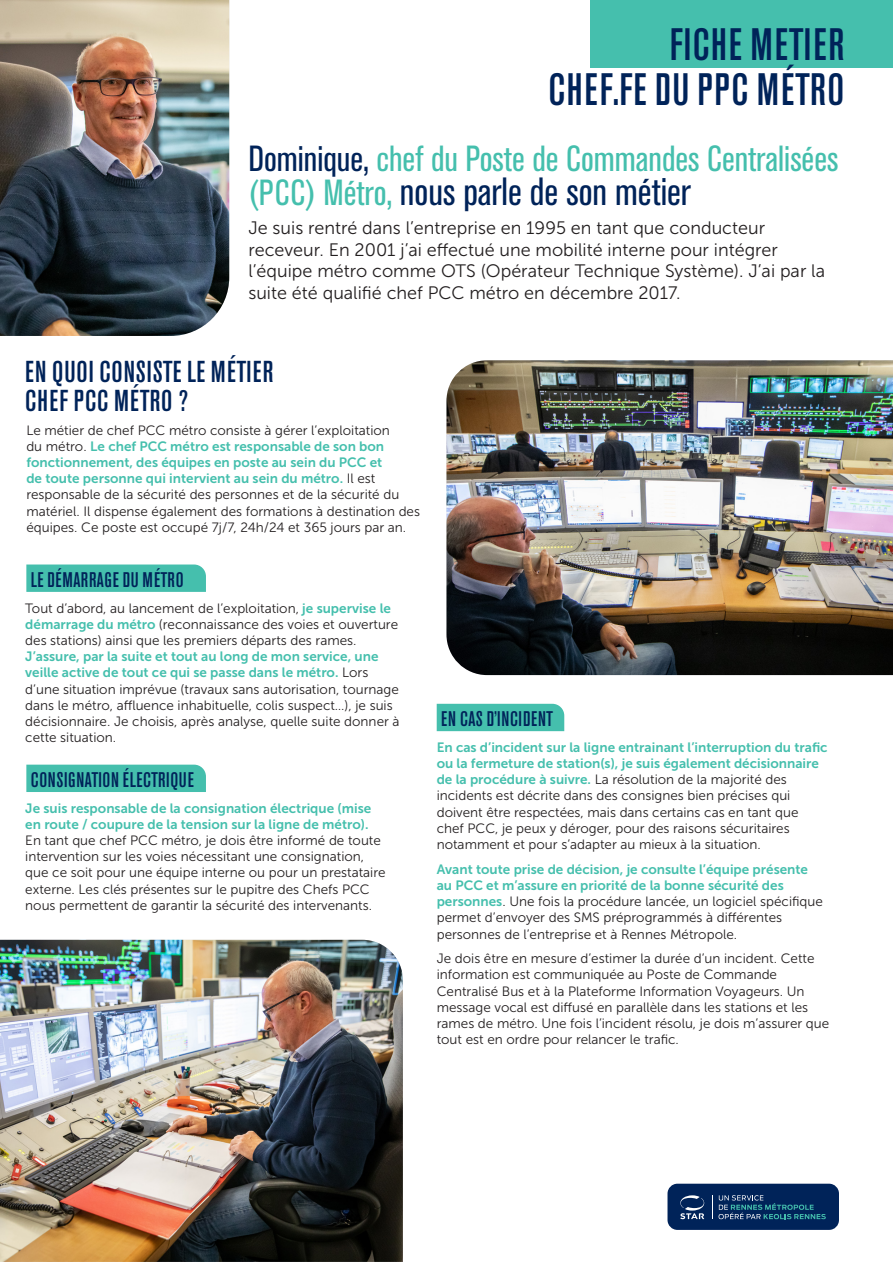
<style>
.page{position:relative;width:893px;height:1263px;background:#fff}
.page>*{position:absolute;margin:0;border:0;box-sizing:border-box;transform-origin:0 0}
.t1{font:500 condensed 45px "Akzidenz Grotesk BE";letter-spacing:.03em;color:#002359}
.t2{font:condensed 39px "Akzidenz Grotesk BE";color:#002359}
.t3{font:condensed 36px "Akzidenz Grotesk BE";color:#45bfad}
.t4{font:500 condensed 30px/28.5px "Akzidenz Grotesk BE";letter-spacing:.03em;color:#002359}
.t5{font:500 condensed 21px "Akzidenz Grotesk BE";letter-spacing:.03em;color:#002359}
.t6{font:18px/21.6px "Museo Sans 300";color:#231f20}
.t7{font:13.5px/16.2px "Museo Sans 300";color:#231f20}
.s1{color:#002359}
.s2{font-size:36px;color:#45bfad}
.s3{font-family:"Museo Sans 700";color:#45bfad}
</style>
<div class="page">
<img style="left:0;top:940px;width:403px;height:322px">
<img style="left:0;top:0;width:229px;height:336px">
<div style="left:667px;top:1184px;width:172px;height:46px;background:#002359;border-radius:10px"></div>
<svg style="left:712px;top:1195px;width:114px;height:24px"></svg>
<svg style="left:680px;top:1195px;width:25px;height:24px"></svg>
<img style="left:446px;top:360px;width:447px;height:315px">
<svg style="left:26px;top:564px;width:180px;height:28px;background:#4ac0af"></svg>
<div style="left:26px;top:765px;width:180px;height:27px;background:#45bfad"></div>
<div style="left:437px;top:704px;width:127px;height:27px;background:#45bfad"></div>
<div style="left:591px;top:0;width:302px;height:67px;background:#45bfad"></div>
<p class="t1" style="left:670px;top:19px;width:176px">FICHE METIER</p>
<p class="t1" style="left:549px;top:64px;width:297px">CHEF.FE DU PPC MÉTRO</p>
<p class="t3" style="left:248px;top:138px;width:591px"><span class="s1">Dominique,</span> chef du Poste de Commandes Centralisées</p>
<p class="t2" style="left:248px;top:170px;width:444px"><span class="s2">(PCC) Métro,</span> nous parle de son métier</p>
<p class="t6" style="left:248px;top:217px;width:578px">Je suis rentré dans l’entreprise en 1995 en tant que conducteur receveur. En 2001 j’ai effectué une mobilité interne pour intégrer l’équipe métro comme OTS (Opérateur Technique Système). J’ai par la suite été qualifié chef PCC métro en décembre 2017.</p>
<p class="t4" style="left:25px;top:358px;width:250px">EN QUOI CONSISTE LE MÉTIER<br>CHEF PCC MÉTRO ?</p>
<p class="t7" style="left:26px;top:422px;width:395px">Le métier de chef PCC métro consiste à gérer l’exploitation<br>du métro. <span class="s3">Le chef PCC métro est responsable de son bon fonctionnement, des équipes en poste au sein du PCC et<br>de toute personne qui intervient au sein du métro.</span> Il est responsable de la sécurité des personnes et de la sécurité du matériel. Il dispense également des formations à destination des équipes. Ce poste est occupé 7j/7, 24h/24 et 365 jours par an.</p>
<p class="t5" style="left:31px;top:568px;width:154px">LE DÉMARRAGE DU MÉTRO</p>
<p class="t7" style="left:25px;top:600px;width:376px">Tout d’abord, au lancement de l’exploitation, <span class="s3">je supervise le démarrage du métro</span> (reconnaissance des voies et ouverture des stations) ainsi que les premiers départs des rames.<br><span class="s3">J’assure, par la suite et tout au long de mon service, une veille active de tout ce qui se passe dans le métro.</span> Lors d’une situation imprévue (travaux sans autorisation, tournage dans le métro, affluence inhabituelle, colis suspect…), je suis décisionnaire. Je choisis, après analyse, quelle suite donner à cette situation.</p>
<p class="t5" style="left:31px;top:768px;width:164px">CONSIGNATION ÉLECTRIQUE</p>
<p class="t7" style="left:25px;top:800px;width:362px"><span class="s3">Je suis responsable de la consignation électrique (mise en route / coupure de la tension sur la ligne de métro).<br></span>En tant que chef PCC métro, je dois être informé de toute intervention sur les voies nécessitant une consignation, que ce soit pour une équipe interne ou pour un prestataire externe. Les clés présentes sur le pupitre des Chefs PCC nous permettent de garantir la sécurité des intervenants.</p>
<p class="t5" style="left:441px;top:707px;width:113px">EN CAS D’INCIDENT</p>
<p class="t7" style="left:437px;top:739px;width:392px"><span class="s3">En cas d’incident sur la ligne entrainant l’interruption du trafic ou la fermeture de station(s), je suis également décisionnaire de la procédure à suivre.</span> La résolution de la majorité des incidents est décrite dans des consignes bien précises qui doivent être respectées, mais dans certains cas en tant que chef PCC, je peux y déroger, pour des raisons sécuritaires notamment et pour s’adapter au mieux à la situation.</p>
<p class="t7" style="left:437px;top:861px;width:388px"><span class="s3">Avant toute prise de décision, je consulte l’équipe présente au PCC et m’assure en priorité de la bonne sécurité des personnes</span>. Une fois la procédure lancée, un logiciel spécifique permet d’envoyer des SMS préprogrammés à différentes personnes de l’entreprise et à Rennes Métropole.</p>
<p class="t7" style="left:437px;top:950px;width:394px">Je dois être en mesure d’estimer la durée d’un incident. Cette information est communiquée au Poste de Commande Centralisé Bus et à la Plateforme Information Voyageurs. Un message vocal est diffusé en parallèle dans les stations et les rames de métro. Une fois l’incident résolu, je dois m’assurer que tout est en ordre pour relancer le trafic.</p>
</div>
